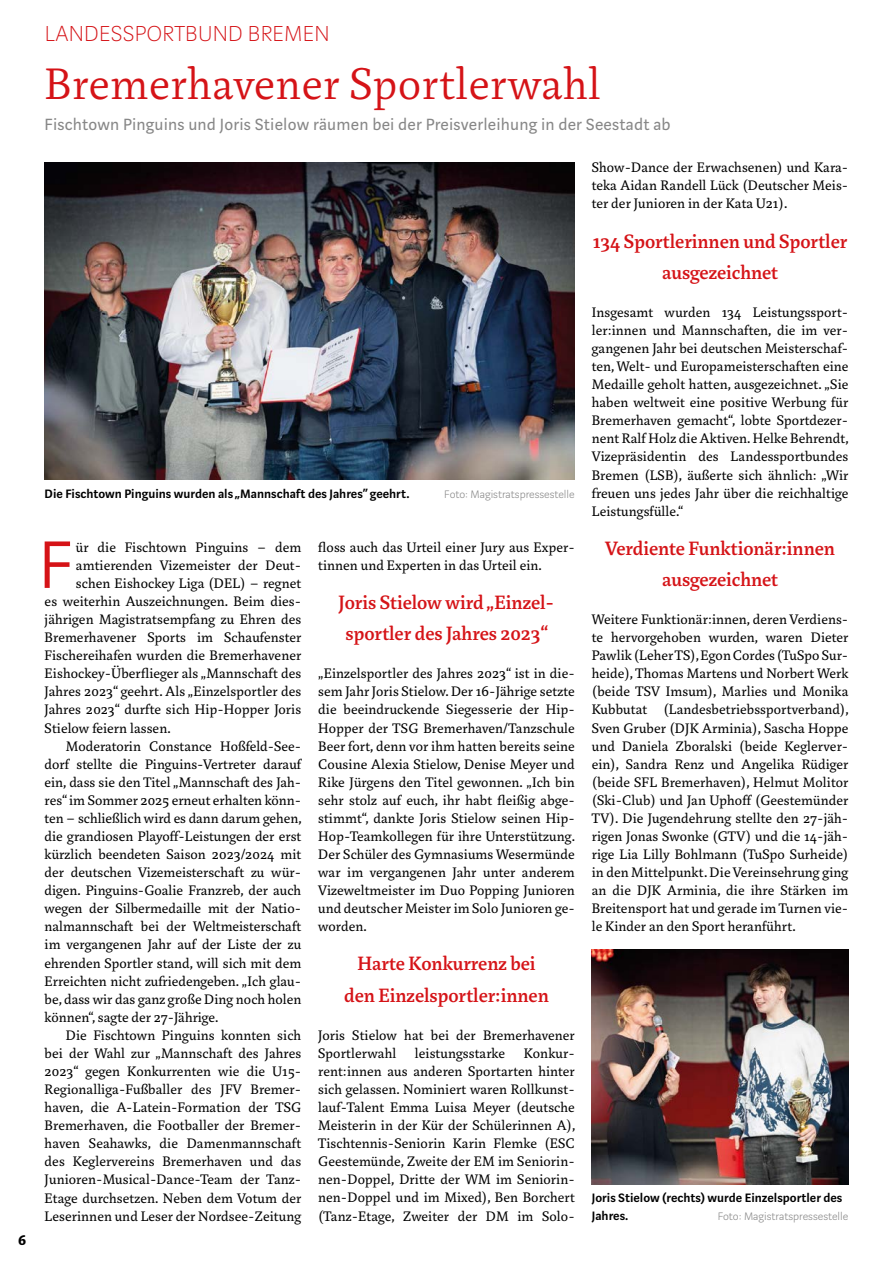
<style>
.page{position:relative;width:893px;height:1263px;background:#fff}
.page>*{position:absolute;margin:0;border:0;box-sizing:border-box;transform-origin:0 0}
.t1{font:300 74.25px "Marat Sans";color:#d51317}
.t2{font:300 48px "Marat";letter-spacing:.01em;color:#d51317}
.t3{font:100 24px "Marat Sans";letter-spacing:.01em;color:#d51317}
.t4{font:500 21px/31.5px "Marat";color:#d51317;text-align:center}
.t5{font:18px "Marat Sans";letter-spacing:.01em;color:#878787}
.t6{font:700 16.5px "Marat Sans";color:#000}
.t7{font:15px/18.1px "Marat";letter-spacing:.01em;color:#000;text-align:justify}
.t8{font:600 13.5px/18.1px "Marat Sans";color:#000}
.t9{font:200 12px "Marat Sans";color:#878787}
</style>
<div class="page">
<img style="left:45px;top:163px;width:530px;height:316px">
<img style="left:592px;top:949px;width:256px;height:235px">
<p class="t6" style="left:18px;top:1231px;width:10px">6</p>
<h3 class="t3" style="left:45px;top:21px;width:286px">LANDESSPORTBUND BREMEN</h3>
<h2 class="t2" style="left:45px;top:58px;width:557px">Bremerhavener Sportlerwahl</h2>
<p class="t5" style="left:45px;top:115px;width:628px">Fischtown Pinguins und Joris Stielow räumen bei der Preisverleihung in der Seestadt ab</p>
<p class="t8" style="left:45px;top:484px;width:366px">Die Fischtown Pinguins wurden als „Mannschaft des Jahres“ geehrt.</p>
<p class="t9" style="left:444px;top:488px;width:132px">Foto: Magistratspressestelle</p>
<h1 class="t1" style="left:39px;top:526px;width:35px">F</h1>
<p class="t7" style="left:76px;top:538px;width:227px">ür die Fischtown Pinguins – dem</p>
<p class="t7" style="left:76px;top:556px;width:227px">amtierenden Vizemeister der Deut-</p>
<p class="t7" style="left:76px;top:574px;width:227px">schen Eishockey Liga (DEL) – regnet</p>
<p class="t7" style="left:45px;top:592px;width:258px">es weiterhin Auszeichnungen. Beim dies-</p>
<p class="t7" style="left:45px;top:610px;width:258px">jährigen Magistratsempfang zu Ehren des</p>
<p class="t7" style="left:45px;top:628px;width:258px">Bremerhavener Sports im Schaufenster</p>
<p class="t7" style="left:45px;top:647px;width:258px">Fischereihafen wurden die Bremerhavener</p>
<p class="t7" style="left:45px;top:665px;width:258px">Eishockey-Überflieger als „Mannschaft des</p>
<p class="t7" style="left:45px;top:683px;width:258px">Jahres 2023“ geehrt. Als „Einzelsportler des</p>
<p class="t7" style="left:45px;top:701px;width:258px">Jahres 2023“ durfte sich Hip-Hopper Joris</p>
<p class="t7" style="left:45px;top:719px;width:128px">Stielow feiern lassen.</p>
<p class="t7" style="left:66px;top:737px;width:237px">Moderatorin Constance Hoßfeld-See-</p>
<p class="t7" style="left:45px;top:755px;width:258px">dorf stellte die Pinguins-Vertreter darauf</p>
<p class="t7" style="left:45px;top:773px;width:258px">ein, dass sie den Titel „Mannschaft des Jah-</p>
<p class="t7" style="left:45px;top:791px;width:258px">res“ im Sommer 2025 erneut erhalten könn-</p>
<p class="t7" style="left:45px;top:809px;width:258px">ten – schließlich wird es dann darum gehen,</p>
<p class="t7" style="left:45px;top:827px;width:258px">die grandiosen Playoff-Leistungen der erst</p>
<p class="t7" style="left:45px;top:845px;width:258px">kürzlich beendeten Saison 2023/2024 mit</p>
<p class="t7" style="left:45px;top:863px;width:258px">der deutschen Vizemeisterschaft zu wür-</p>
<p class="t7" style="left:45px;top:882px;width:258px">digen. Pinguins-Goalie Franzreb, der auch</p>
<p class="t7" style="left:45px;top:900px;width:258px">wegen der Silbermedaille mit der Natio-</p>
<p class="t7" style="left:45px;top:918px;width:258px">nalmannschaft bei der Weltmeisterschaft</p>
<p class="t7" style="left:45px;top:936px;width:258px">im vergangenen Jahr auf der Liste der zu</p>
<p class="t7" style="left:45px;top:954px;width:258px">ehrenden Sportler stand, will sich mit dem</p>
<p class="t7" style="left:45px;top:972px;width:258px">Erreichten nicht zufriedengeben. „Ich glau-</p>
<p class="t7" style="left:45px;top:990px;width:258px">be, dass wir das ganz große Ding noch holen</p>
<p class="t7" style="left:45px;top:1008px;width:175px">können“, sagte der 27-Jährige.</p>
<p class="t7" style="left:66px;top:1026px;width:237px">Die Fischtown Pinguins konnten sich</p>
<p class="t7" style="left:45px;top:1044px;width:258px">bei der Wahl zur „Mannschaft des Jahres</p>
<p class="t7" style="left:45px;top:1062px;width:258px">2023“ gegen Konkurrenten wie die U15-</p>
<p class="t7" style="left:45px;top:1080px;width:258px">Regionalliga-Fußballer des JFV Bremer-</p>
<p class="t7" style="left:45px;top:1098px;width:258px">haven, die A-Latein-Formation der TSG</p>
<p class="t7" style="left:45px;top:1116px;width:258px">Bremerhaven, die Footballer der Bremer-</p>
<p class="t7" style="left:45px;top:1135px;width:258px">haven Seahawks, die Damenmannschaft</p>
<p class="t7" style="left:45px;top:1153px;width:258px">des Keglervereins Bremerhaven und das</p>
<p class="t7" style="left:45px;top:1171px;width:258px">Junioren-Musical-Dance-Team der Tanz-</p>
<p class="t7" style="left:45px;top:1189px;width:258px">Etage durchsetzen. Neben dem Votum der</p>
<p class="t7" style="left:45px;top:1207px;width:258px">Leserinnen und Leser der Nordsee-Zeitung</p>
<p class="t7" style="left:318px;top:538px;width:258px">floss auch das Urteil einer Jury aus Exper&shy;tinnen und Experten in das Urteil ein.</p>
<h3 class="t4" style="left:339px;top:587px;width:217px">Joris Stielow wird „Einzel&shy;sportler des Jahres 2023“</h3>
<p class="t7" style="left:318px;top:665px;width:258px">„Einzelsportler des Jahres 2023“ ist in die&shy;sem Jahr Joris Stielow. Der 16-Jährige setzte die beeindruckende Siegesserie der Hip-Hopper der TSG Bremerhaven/Tanzschule Beer fort, denn vor ihm hatten bereits seine Cousine Alexia Stielow, Denise Meyer und Rike Jürgens den Titel gewonnen. „Ich bin sehr stolz auf euch, ihr habt fleißig abge&shy;stimmt“, dankte Joris Stielow seinen Hip-Hop-Teamkollegen für ihre Unterstützung.<br>Der Schüler des Gymnasiums Wesermünde war im vergangenen Jahr unter anderem Vizeweltmeister im Duo Popping Junioren und deutscher Meister im Solo Junioren ge&shy;worden.</p>
<h3 class="t4" style="left:344px;top:948px;width:206px">Harte Konkurrenz bei den Einzelsportler:innen</h3>
<p class="t7" style="left:318px;top:1026px;width:258px">Joris Stielow hat bei der Bremerhavener Sportlerwahl leistungsstarke Konkur&shy;rent:innen aus anderen Sportarten hinter sich gelassen. Nominiert waren Rollkunst&shy;lauf-Talent Emma Luisa Meyer (deutsche Meisterin in der Kür der Schülerinnen A), Tischtennis-Seniorin Karin Flemke (ESC Geestemünde, Zweite der EM im Seniorin&shy;nen-Doppel, Dritte der WM im Seniorin&shy;nen-Doppel und im Mixed), Ben Borchert (Tanz-Etage, Zweiter der DM im Solo-</p>
<p class="t7" style="left:592px;top:159px;width:258px">Show-Dance der Erwachsenen) und Kara&shy;teka Aidan Randell Lück (Deutscher Meis&shy;ter der Junioren in der Kata U21).</p>
<h3 class="t4" style="left:593px;top:225px;width:256px">134 Sportlerinnen und Sportler ausgezeichnet</h3>
<p class="t7" style="left:592px;top:303px;width:259px">Insgesamt wurden 134 Leistungssport&shy;ler:innen und Mannschaften, die im ver&shy;gangenen Jahr bei deutschen Meisterschaf&shy;ten, Welt- und Europameisterschaften eine Medaille geholt hatten, ausgezeichnet. „Sie haben weltweit eine positive Werbung für Bremerhaven gemacht“, lobte Sportdezer&shy;nent Ralf Holz die Aktiven. Helke Behrendt, Vizepräsidentin des Landessportbundes Bremen (LSB), äußerte sich ähnlich: „Wir freuen uns jedes Jahr über die reichhaltige Leistungsfülle.“</p>
<h3 class="t4" style="left:605px;top:533px;width:231px">Verdiente Funktionär:innen ausgezeichnet</h3>
<p class="t7" style="left:592px;top:610px;width:258px">Weitere Funktionär:innen, deren Verdiens&shy;te hervorgehoben wurden, waren Dieter Pawlik (Leher TS), Egon Cordes (TuSpo Sur&shy;heide), Thomas Martens und Norbert Werk (beide TSV Imsum), Marlies und Monika Kubbutat (Landesbetriebssportverband), Sven Gruber (DJK Arminia), Sascha Hoppe und Daniela Zboralski (beide Keglerver&shy;ein), Sandra Renz und Angelika Rüdiger (beide SFL Bremerhaven), Helmut Molitor (Ski-Club) und Jan Uphoff (Geestemünder TV). Die Jugendehrung stellte den 27-jäh&shy;rigen Jonas Swonke (GTV) und die 14-jäh&shy;rige Lia Lilly Bohlmann (TuSpo Surheide) in den Mittelpunkt. Die Vereinsehrung ging an die DJK Arminia, die ihre Stärken im Breitensport hat und gerade im Turnen vie&shy;le Kinder an den Sport heranführt.</p>
<p class="t8" style="left:592px;top:1189px;width:252px">Joris Stielow (rechts) wurde Einzelsportler des<br>Jahres.</p>
<p class="t9" style="left:718px;top:1210px;width:132px">Foto: Magistratspressestelle</p>
</div>
